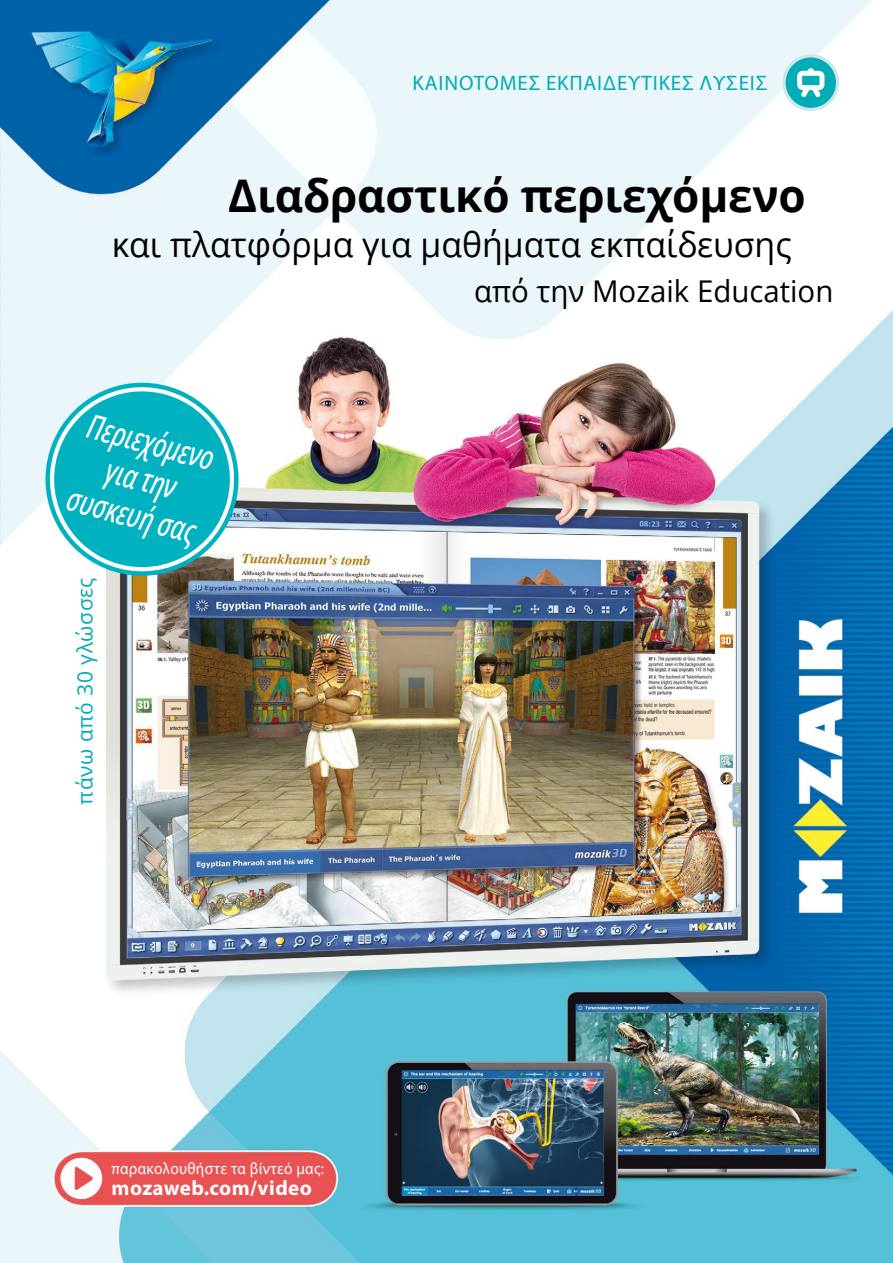
<style>
.page{position:relative;width:893px;height:1263px;background:#fff}
.page>*{position:absolute;margin:0;border:0;box-sizing:border-box;transform-origin:0 0}
.t1{font:700 45px "Open Sans";letter-spacing:-.005em;color:#000}
.t2{font:34.5px "Open Sans";color:#000}
.t3{font:italic 500 semi-condensed 33.75px/37.5px "Open Sans";color:#fff;text-align:center;scale:.8 1}
.t4{font:30px "Open Sans";color:#000}
.t5{font:21px "Myriad Pro";letter-spacing:.04em;color:#00acb6}
.t6{font:700 21px "Myriad Pro";letter-spacing:.02em;color:#fff}
.t7{font:21px "Open Sans";letter-spacing:.025em;color:#00acb6}
.t8{font:16.5px "Myriad Pro";letter-spacing:.02em;color:#fff;scale:.93 1}
</style>
<div class="page">
<img style="left:0;top:0;width:893px;height:1263px">
<svg style="left:784px;top:56px;width:54px;height:53px"></svg>
<div style="left:782px;top:54px;width:57px;height:57px;border:3px solid #cde8e9;border-radius:50%"></div>
<svg style="left:797px;top:68px;width:27px;height:29px"></svg>
<svg style="left:37px;top:374px;width:210px;height:205px"></svg>
<p class="t5" style="left:412px;top:70px;width:356px">ΚΑΙΝΟΤΟΜΕΣ ΕΚΠΑΙΔΕΥΤΙΚΕΣ ΛΥΣΕΙΣ</p>
<h1 class="t1" style="left:228px;top:164px;width:579px">Διαδραστικό περιεχόμενο</h1>
<p class="t2" style="left:112px;top:221px;width:681px">και πλατφόρμα για μαθήματα εκπαίδευσης</p>
<p class="t4" style="left:474px;top:271px;width:361px">από την Mozaik Education</p>
<p class="t3" style="left:93px;top:406px;width:166px;rotate:15deg">Περιεχόμενο για την συσκευή σας</p>
<p class="t7" style="left:70px;top:805px;width:229px;rotate:-90deg">πάνω από 30 γλώσσες</p>
<p class="t8" style="left:112px;top:1158px;width:230px">παρακολουθήστε τα βίντεό μας:</p>
<p class="t6" style="left:112px;top:1174px;width:202px">mozaweb.com/video</p>
</div>
